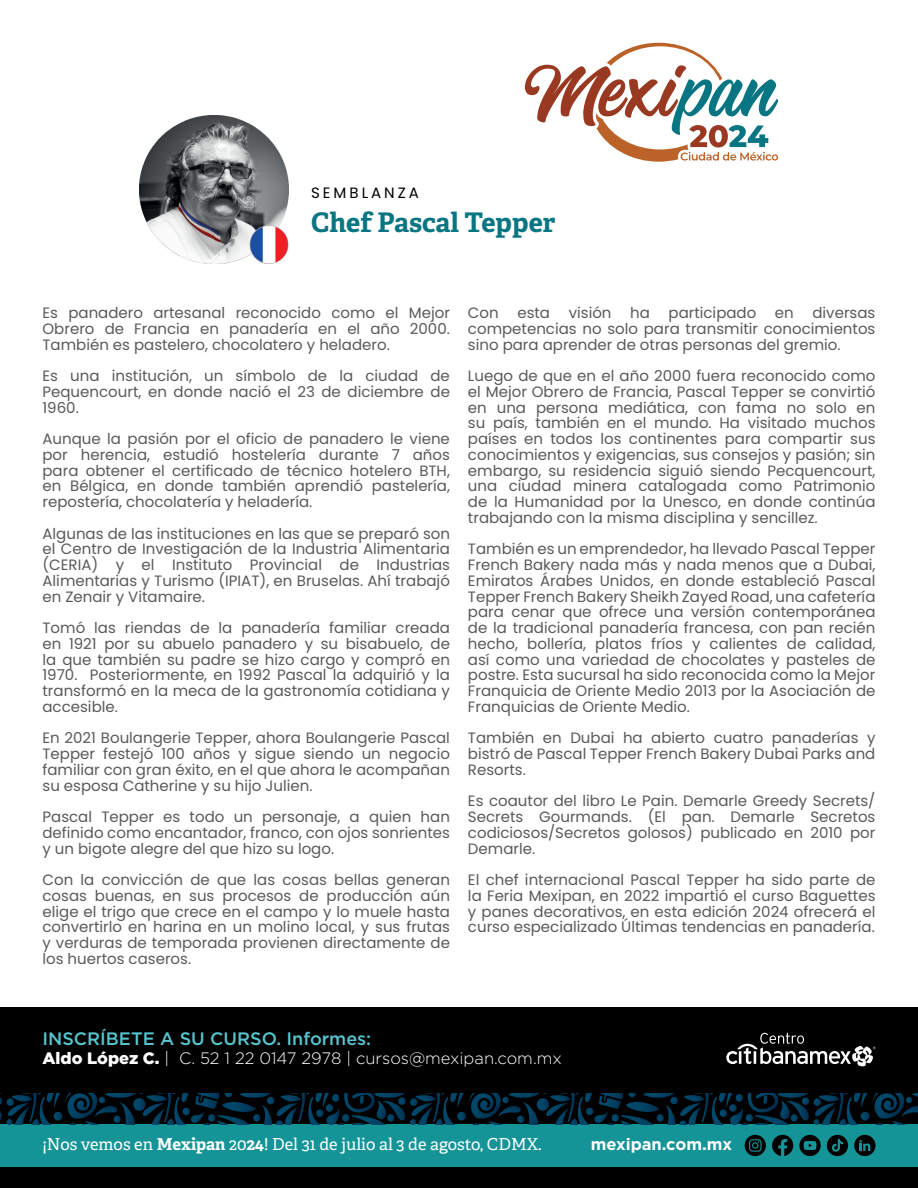
<style>
.page{position:relative;width:918px;height:1188px;background:#fff}
.page>*{position:absolute;margin:0;border:0;box-sizing:border-box;transform-origin:0 0}
.t1{font:700 27px "Adelle";color:#087582}
.t2{font:500 18px "Gotham";color:#56c5d0}
.t3{font:16.5px "Adelle";color:#fff}
.t4{font:300 16.5px "Gotham";color:#fff}
.t5{font:700 16.5px "Gotham";color:#fff}
.t6{font:15px/15.8px "Poppins";color:#58595b;text-align:justify}
.t7{font:15px "Poppins";letter-spacing:.2em;color:#000}
.s1{font-weight:900}
.s2{font-weight:700}
</style>
<div class="page">
<div style="left:0;top:1167px;width:918px;height:21px;background:#000"></div>
<div style="left:0;top:1124px;width:918px;height:43px;background:#149497"></div>
<div style="left:745px;top:1135px;width:21px;height:21px;background:#000;border-radius:50%"></div>
<svg style="left:749px;top:1139px;width:13px;height:13px"></svg>
<svg style="left:799px;top:1135px;width:22px;height:21px"></svg>
<svg style="left:804px;top:1141px;width:12px;height:9px"></svg>
<div style="left:854px;top:1135px;width:21px;height:21px;background:#000;border-radius:50%"></div>
<svg style="left:859px;top:1140px;width:11px;height:11px"></svg>
<svg style="left:772px;top:1135px;width:21px;height:21px"></svg>
<div style="left:827px;top:1135px;width:21px;height:21px;background:#000;border-radius:50%"></div>
<svg style="left:832px;top:1139px;width:11px;height:13px"></svg>
<svg style="left:0;top:1092px;width:918px;height:32px;background:#001825"></svg>
<div style="left:0;top:1007px;width:918px;height:85px;background:#000"></div>
<svg style="left:726px;top:1033px;width:149px;height:33px"></svg>
<img style="left:140px;top:116px;width:148px;height:148px">
<svg style="left:525px;top:43px;width:253px;height:119px"></svg>
<p class="t7" style="left:311px;top:184px;width:109px">SEMBLANZA</p>
<h1 class="t1" style="left:311px;top:203px;width:246px">Chef Pascal Tepper</h1>
<p class="t6" style="left:43px;top:305px;width:409px">Es panadero artesanal reconocido como el Mejor Obrero de Francia en panadería en el año 2000.<br>También es pastelero, chocolatero y heladero.</p>
<p class="t6" style="left:43px;top:368px;width:409px">Es una institución, un símbolo de la ciudad de Pequencourt, en donde nació el 23 de diciembre de 1960.</p>
<p class="t6" style="left:43px;top:431px;width:409px">Aunque la pasión por el oficio de panadero le viene por herencia, estudió hostelería durante 7 años para obtener el certificado de técnico hotelero BTH, en Bélgica, en donde también aprendió pastelería, repostería, chocolatería y heladería.</p>
<p class="t6" style="left:43px;top:526px;width:409px">Algunas de las instituciones en las que se preparó son el Centro de Investigación de la Industria Alimentaria (CERIA) y el Instituto Provincial de Industrias Alimentarias y Turismo (IPIAT), en Bruselas. Ahí trabajó en Zenair y Vitamaire.</p>
<p class="t6" style="left:43px;top:620px;width:409px">Tomó las riendas de la panadería familiar creada en 1921 por su abuelo panadero y su bisabuelo, de la que también su padre se hizo cargo y compró en 1970. Posteriormente, en 1992 Pascal la adquirió y la transformó en la meca de la gastronomía cotidiana y accesible.</p>
<p class="t6" style="left:43px;top:730px;width:409px">En 2021 Boulangerie Tepper, ahora Boulangerie Pascal Tepper festejó 100 años y sigue siendo un negocio familiar con gran éxito, en el que ahora le acompañan su esposa Catherine y su hijo Julien.</p>
<p class="t6" style="left:43px;top:809px;width:409px">Pascal Tepper es todo un personaje, a quien han definido como encantador, franco, con ojos sonrientes y un bigote alegre del que hizo su logo.</p>
<p class="t6" style="left:43px;top:872px;width:409px">Con la convicción de que las cosas bellas generan cosas buenas, en sus procesos de producción aún elige el trigo que crece en el campo y lo muele hasta convertirlo en harina en un molino local, y sus frutas y verduras de temporada provienen directamente de los huertos caseros.</p>
<p class="t6" style="left:468px;top:305px;width:409px">Con esta visión ha participado en diversas competencias no solo para transmitir conocimientos sino para aprender de otras personas del gremio.</p>
<p class="t6" style="left:468px;top:368px;width:409px">Luego de que en el año 2000 fuera reconocido como el Mejor Obrero de Francia, Pascal Tepper se convirtió en una persona mediática, con fama no solo en su país, también en el mundo. Ha visitado muchos países en todos los continentes para compartir sus conocimientos y exigencias, sus consejos y pasión; sin embargo, su residencia siguió siendo Pecquencourt, una ciudad minera catalogada como Patrimonio de la Humanidad por la Unesco, en donde continúa trabajando con la misma disciplina y sencillez.</p>
<p class="t6" style="left:468px;top:541px;width:409px">También es un emprendedor, ha llevado Pascal Tepper French Bakery nada más y nada menos que a Dubai, Emiratos Árabes Unidos, en donde estableció Pascal Tepper French Bakery Sheikh Zayed Road, una cafetería para cenar que ofrece una versión contemporánea de la tradicional panadería francesa, con pan recién hecho, bollería, platos fríos y calientes de calidad, así como una variedad de chocolates y pasteles de postre. Esta sucursal ha sido reconocida como la Mejor Franquicia de Oriente Medio 2013 por la Asociación de Franquicias de Oriente Medio.</p>
<p class="t6" style="left:468px;top:730px;width:409px">También en Dubai ha abierto cuatro panaderías y bistró de Pascal Tepper French Bakery Dubai Parks and Resorts.</p>
<p class="t6" style="left:468px;top:793px;width:409px">Es coautor del libro Le Pain. Demarle Greedy Secrets/ Secrets Gourmands. (El pan. Demarle Secretos codiciosos/Secretos golosos) publicado en 2010 por Demarle.</p>
<p class="t6" style="left:468px;top:872px;width:409px">El chef internacional Pascal Tepper ha sido parte de la Feria Mexipan, en 2022 impartió el curso Baguettes y panes decorativos, en esta edición 2024 ofrecerá el curso especializado Últimas tendencias en panadería.</p>
<p class="t2" style="left:43px;top:1027px;width:330px">INSCRÍBETE A SU CURSO. Informes:</p>
<p class="t4" style="left:43px;top:1050px;width:521px"><span class="s1">Aldo López C.</span> | C. 52 1 22 0147 2978 | cursos@mexipan.com.mx</p>
<p class="t3" style="left:43px;top:1132px;width:501px">¡Nos vemos en <span class="s2">Mexipan</span> 20<span class="s2">24</span>! Del 31 de julio al 3 de agosto, CDMX.</p>
<p class="t5" style="left:591px;top:1134px;width:143px">mexipan.com.mx</p>
</div>
